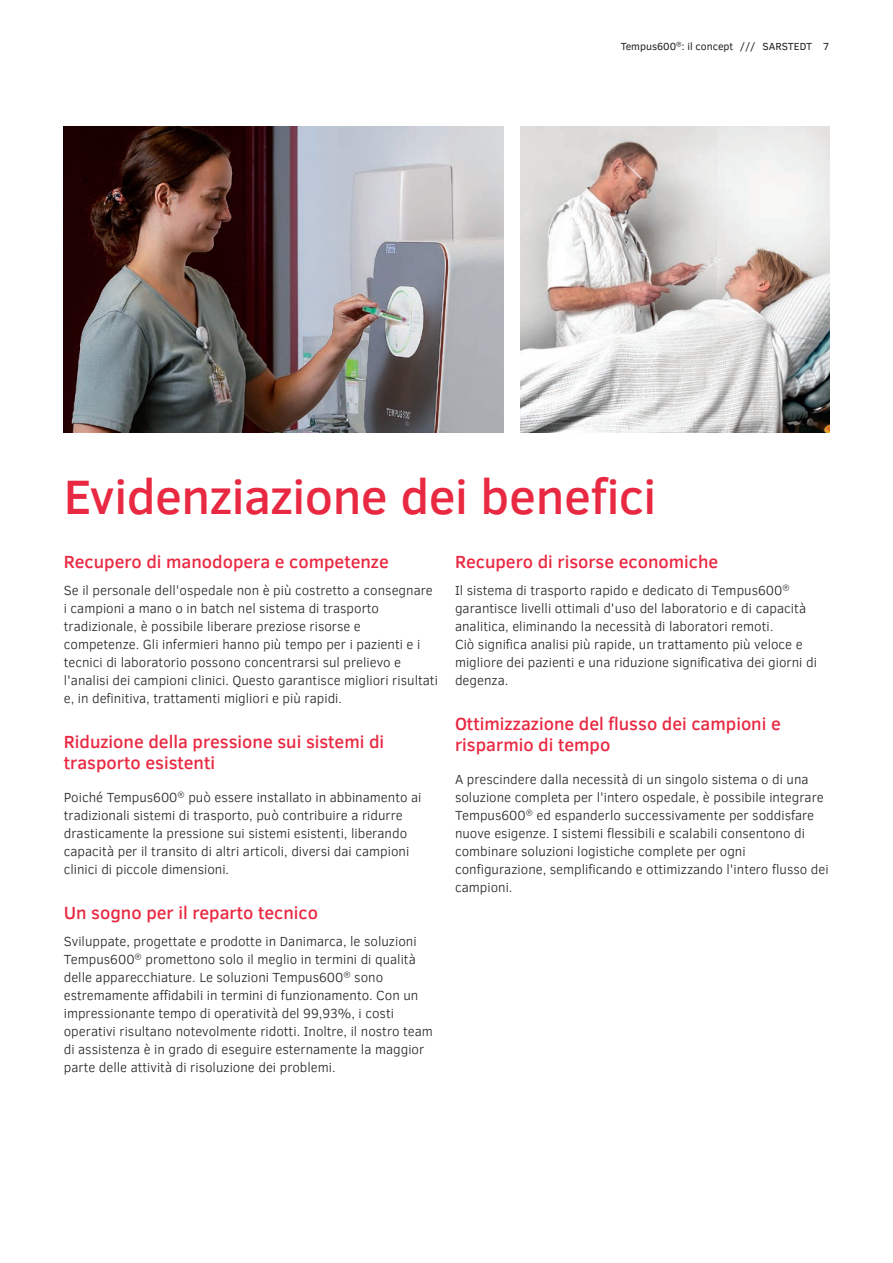
<style>
.page{position:relative;width:893px;height:1263px;background:#fff}
.page>*{position:absolute;margin:0;border:0;box-sizing:border-box;transform-origin:0 0}
.t1{font:500 49.5px "Clear Sans";letter-spacing:-.01em;color:#e92841}
.t2{font:500 18px/21px "Clear Sans";color:#e92841}
.t3{font:300 13.5px/18px "Clear Sans";color:#231f20}
.t4{font:10.5px "Clear Sans";color:#231f20}
</style>
<div class="page">
<img style="left:64px;top:127px;width:439px;height:306px">
<img style="left:520px;top:127px;width:309px;height:306px">
<p class="t4" style="left:621px;top:39px;width:210px">Tempus600<sup>®</sup>: il concept /// SARSTEDT 7</p>
<h1 class="t1" style="left:64px;top:462px;width:594px">Evidenziazione dei benefici</h1>
<h2 class="t2" style="left:64px;top:551px;width:327px">Recupero di manodopera e competenze</h2>
<p class="t3" style="left:64px;top:581px;width:376px">Se il personale dell'ospedale non è più costretto a consegnare i campioni a mano o in batch nel sistema di trasporto tradizionale, è possibile liberare preziose risorse e competenze. Gli infermieri hanno più tempo per i pazienti e i tecnici di laboratorio possono concentrarsi sul prelievo e l'analisi dei campioni clinici. Questo garantisce migliori risultati e, in definitiva, trattamenti migliori e più rapidi.</p>
<h2 class="t2" style="left:64px;top:731px;width:322px">Riduzione della pressione sui sistemi di trasporto esistenti</h2>
<p class="t3" style="left:64px;top:788px;width:359px">Poiché Tempus600<sup>®</sup> può essere installato in abbinamento ai tradizionali sistemi di trasporto, può contribuire a ridurre drasticamente la pressione sui sistemi esistenti, liberando capacità per il transito di altri articoli, diversi dai campioni clinici di piccole dimensioni.</p>
<h2 class="t2" style="left:64px;top:902px;width:256px">Un sogno per il reparto tecnico</h2>
<p class="t3" style="left:64px;top:932px;width:371px">Sviluppate, progettate e prodotte in Danimarca, le soluzioni Tempus600<sup>®</sup> promettono solo il meglio in termini di qualità delle apparecchiature. Le soluzioni Tempus600<sup>®</sup> sono estremamente affidabili in termini di funzionamento. Con un impressionante tempo di operatività del 99,93%, i costi operativi risultano notevolmente ridotti. Inoltre, il nostro team di assistenza è in grado di eseguire esternamente la maggior parte delle attività di risoluzione dei problemi.</p>
<h2 class="t2" style="left:455px;top:551px;width:265px">Recupero di risorse economiche</h2>
<p class="t3" style="left:455px;top:581px;width:363px">Il sistema di trasporto rapido e dedicato di Tempus600<sup>® </sup>garantisce livelli ottimali d'uso del laboratorio e di capacità analitica, eliminando la necessità di laboratori remoti.<br>Ciò significa analisi più rapide, un trattamento più veloce e migliore dei pazienti e una riduzione significativa dei giorni di degenza.</p>
<h2 class="t2" style="left:455px;top:713px;width:327px">Ottimizzazione del flusso dei campioni e risparmio di tempo</h2>
<p class="t3" style="left:455px;top:770px;width:375px">A prescindere dalla necessità di un singolo sistema o di una soluzione completa per l'intero ospedale, è possibile integrare Tempus600<sup>®</sup> ed espanderlo successivamente per soddisfare nuove esigenze. I sistemi flessibili e scalabili consentono di combinare soluzioni logistiche complete per ogni configurazione, semplificando e ottimizzando l'intero flusso dei campioni.</p>
</div>
